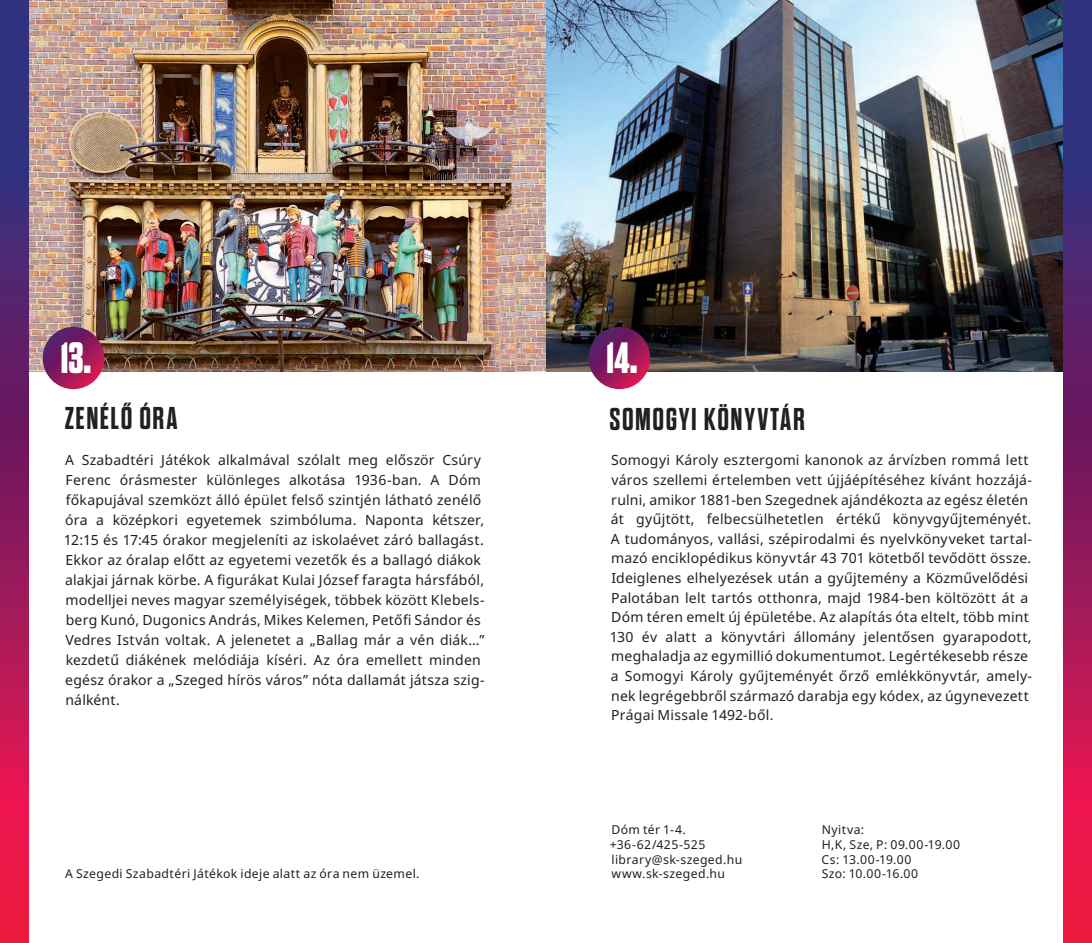
<style>
.page{position:relative;width:1092px;height:943px;background:#fff}
.page>*{position:absolute;margin:0;border:0;box-sizing:border-box;transform-origin:0 0}
.t1{font:700 expanded 43.75px "Dharma Gothic E";color:#fff}
.t2{font:700 31.5px "Dharma Gothic E";letter-spacing:.05em;color:#231f20}
.t3{font:14px/19.6px "Noto Sans";letter-spacing:.015em;color:#231f20}
.t4{font:12.25px/14.7px "Noto Sans";letter-spacing:.03em;color:#231f20}
</style>
<div class="page">
<img style="left:546px;top:0;width:517px;height:371px">
<img style="left:28px;top:0;width:518px;height:371px">
<svg style="left:43px;top:327px;width:61px;height:62px"></svg>
<svg style="left:588px;top:327px;width:62px;height:62px"></svg>
<svg style="left:0;top:0;width:28px;height:943px"></svg>
<svg style="left:1063px;top:0;width:28px;height:943px"></svg>
<h1 class="t1" style="left:61px;top:335px;width:32px">13.</h1>
<h1 class="t1" style="left:606px;top:335px;width:33px">14.</h1>
<h2 class="t2" style="left:65px;top:401px;width:114px">ZENÉLŐ ÓRA</h2>
<h2 class="t2" style="left:609px;top:403px;width:197px">SOMOGYI KÖNYVTÁR</h2>
<p class="t3" style="left:609px;top:451px;width:424px">Somogyi Károly esztergomi kanonok az árvízben rommá lett város szellemi értelemben vett újjáépítéséhez kívánt hozzájá&shy;rulni, amikor 1881-ben Szegednek ajándékozta az egész életén át gyűjtött, felbecsülhetetlen értékű könyvgyűjteményét.<br>A tudományos, vallási, szépirodalmi és nyelvkönyveket tartal&shy;mazó enciklopédikus könyvtár 43 701 kötetből tevődött össze.<br>Ideiglenes elhelyezések után a gyűjtemény a Közművelődési Palotában lelt tartós otthonra, majd 1984-ben költözött át a Dóm téren emelt új épületébe. Az alapítás óta eltelt, több mint 130 év alatt a könyvtári állomány jelentősen gyarapodott, meghaladja az egymillió dokumentumot. Legértékesebb része a Somogyi Károly gyűjteményét őrző emlékkönyvtár, amely&shy;nek legrégebbről származó darabja egy kódex, az úgynevezett Prágai Missale 1492-ből.</p>
<p class="t3" style="left:64px;top:450px;width:422px">A Szabadtéri Játékok alkalmával szólalt meg először Csúry Ferenc órásmester különleges alkotása 1936-ban. A Dóm főkapujával szemközt álló épület felső szintjén látható zenélő óra a középkori egyetemek szimbóluma. Naponta kétszer, 12:15 és 17:45 órakor megjeleníti az iskolaévet záró ballagást.<br>Ekkor az óralap előtt az egyetemi vezetők és a ballagó diákok alakjai járnak körbe. A figurákat Kulai József faragta hársfából, modelljei neves magyar személyiségek, többek között Klebels&shy;berg Kunó, Dugonics András, Mikes Kelemen, Petőfi Sándor és Vedres István voltak. A jelenetet a „Ballag már a vén diák…” kezdetű diákének melódiája kíséri. Az óra emellett minden egész órakor a „Szeged hírös város” nóta dallamát játsza szig&shy;nálként.</p>
<p class="t4" style="left:609px;top:822px;width:134px">Dóm tér 1-4. +36-62/425-525 library@sk-szeged.hu</p>
<p class="t4" style="left:65px;top:866px;width:356px">A Szegedi Szabadtéri Játékok ideje alatt az óra nem üzemel.</p>
<p class="t4" style="left:611px;top:867px;width:115px">www.sk-szeged.hu</p>
<p class="t4" style="left:821px;top:822px;width:140px">Nyitva:<br>H,K, Sze, P: 09.00-19.00<br>Cs: 13.00-19.00<br>Szo: 10.00-16.00</p>
</div>
